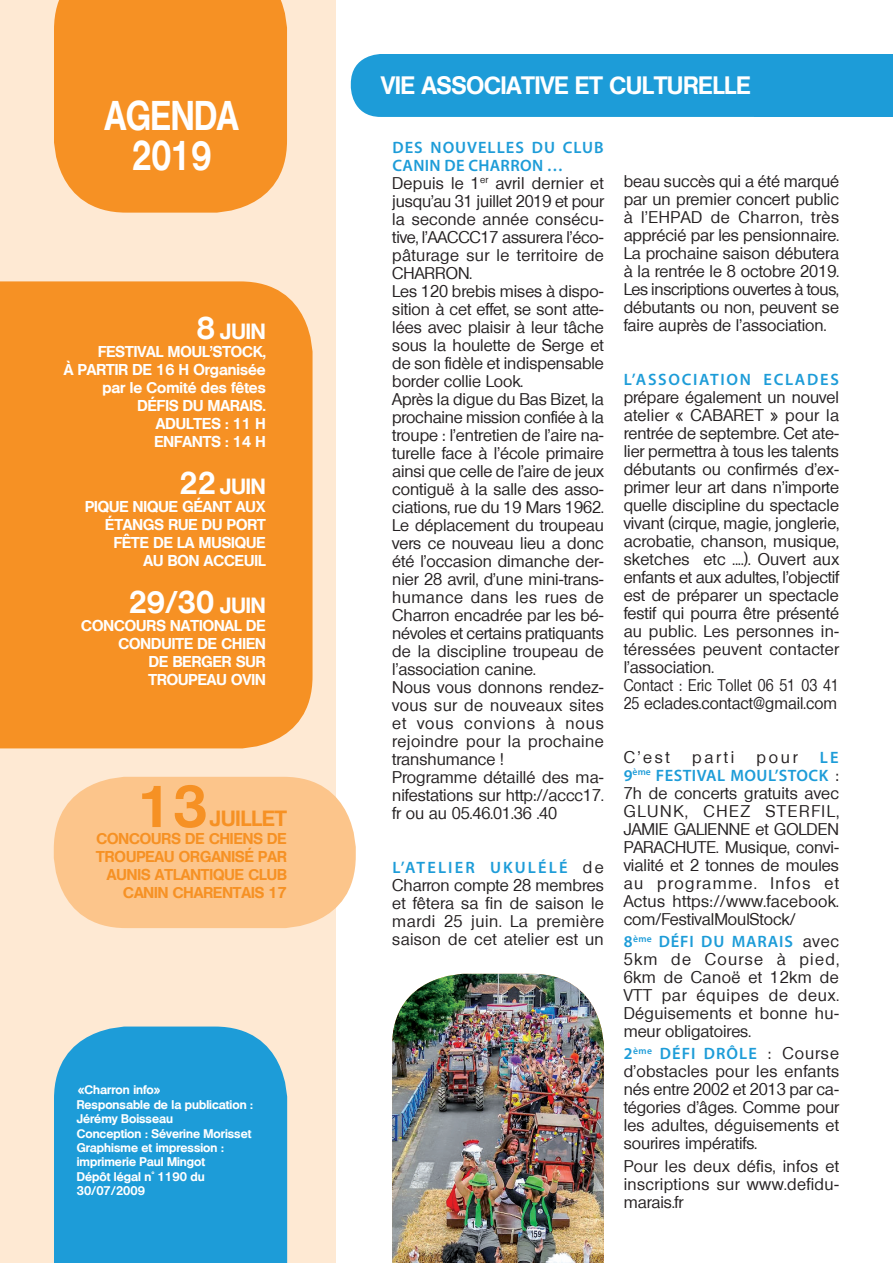
<style>
.page{position:relative;width:893px;height:1263px;background:#fff}
.page>*{position:absolute;margin:0;border:0;box-sizing:border-box;transform-origin:0 0}
.t1{font:700 57px "Olympia";color:#f69124}
.t2{font:700 39.6px "Olympia";color:#fff;scale:.83 1}
.t3{font:700 30px "Olympia";color:#fff}
.t4{font:700 24px "Olympia";color:#fff}
.t5{font:700 21px "Olympia";color:#fff}
.t6{font:700 21px "Olympia";color:#f69124}
.t7{font:500 16.5px/18px "Olympia";letter-spacing:.005em;color:#231f20;text-align:justify}
.t8{font:500 16.5px/18px "Olympia";letter-spacing:.005em;color:#231f20;scale:.87 1}
.t9{font:600 16.5px/18px "Myriad Pro";letter-spacing:.06em;color:#1d9cd8}
.t10{font:700 15px/18px "Olympia";color:#fff;text-align:right}
.t11{font:700 15px/18px "Olympia";color:#f69124;text-align:right}
.t12{font:700 12px/14.4px "Olympia";color:#fff}
.s1{font-size:30px}
.s2{font-size:21px}
.s3{font-family:"Myriad Pro";font-weight:600;color:#1d9cd8}
</style>
<div class="page">
<div style="left:0;top:0;width:336px;height:1263px;background:#fee9d3"></div>
<div style="left:54px;top:1026px;width:233px;height:237px;background:#1d9cd8"></div>
<img style="left:392px;top:974px;width:212px;height:289px">
<div style="left:351px;top:54px;width:506px;height:63px;background:#1d9cd8;border-radius:30px"></div>
<div style="left:0;top:281px;width:313px;height:467px;background:#f69124"></div>
<div style="left:54px;top:777px;width:302px;height:151px;background:#fcc58b;border-radius:72px"></div>
<div style="left:54px;top:0;width:233px;height:213px;background:#f69124"></div>
<div style="left:754px;top:54px;width:139px;height:63px;background:#1d9cd8"></div>
<p class="t2" style="left:105px;top:93px;width:162px">AGENDA</p>
<p class="t2" style="left:132px;top:132px;width:98px">2019</p>
<p class="t5" style="left:197px;top:319px;width:70px"><span class="s1">8</span> JUIN</p>
<p class="t10" style="left:98px;top:343px;width:169px">FESTIVAL MOUL’STOCK,</p>
<p class="t10" style="left:64px;top:361px;width:204px">À PARTIR DE 16 H Organisée par le Comité des fêtes</p>
<p class="t10" style="left:137px;top:397px;width:130px">DÉFIS DU MARAIS.</p>
<p class="t10" style="left:156px;top:415px;width:112px">ADULTES : 11 H</p>
<p class="t10" style="left:154px;top:433px;width:113px">ENFANTS : 14 H</p>
<p class="t5" style="left:180px;top:474px;width:88px"><span class="s1">22</span> JUIN</p>
<p class="t10" style="left:85px;top:498px;width:182px">PIQUE NIQUE GÉANT AUX<br>ÉTANGS RUE DU PORT</p>
<p class="t10" style="left:114px;top:534px;width:154px">FÊTE DE LA MUSIQUE</p>
<p class="t10" style="left:143px;top:552px;width:124px">AU BON ACCEUIL</p>
<p class="t3" style="left:129px;top:585px;width:138px">29/30 <span class="s2">JUIN</span></p>
<p class="t10" style="left:81px;top:617px;width:186px">CONCOURS NATIONAL DE<br>CONDUITE DE CHIEN</p>
<p class="t10" style="left:149px;top:653px;width:118px">DE BERGER SUR</p>
<p class="t10" style="left:149px;top:671px;width:119px">TROUPEAU OVIN</p>
<p class="t1" style="left:139px;top:773px;width:70px">13</p>
<p class="t6" style="left:210px;top:806px;width:78px">JUILLET</p>
<p class="t11" style="left:96px;top:830px;width:192px">CONCOURS DE CHIENS DE<br>TROUPEAU ORGANISÉ PAR<br>AUNIS ATLANTIQUE CLUB<br>CANIN CHARENTAIS 17</p>
<p class="t12" style="left:78px;top:1083px;width:84px">«Charron info»</p>
<p class="t12" style="left:77px;top:1097px;width:178px">Responsable de la publication :<br>Jérémy Boisseau</p>
<p class="t12" style="left:77px;top:1126px;width:176px">Conception : Séverine Morisset</p>
<p class="t12" style="left:77px;top:1140px;width:149px">Graphisme et impression :</p>
<p class="t12" style="left:77px;top:1155px;width:130px">imprimerie Paul Mingot</p>
<p class="t12" style="left:77px;top:1169px;width:129px">Dépôt légal n˚ 1190 du<br>30/07/2009</p>
<p class="t4" style="left:381px;top:71px;width:371px">VIE ASSOCIATIVE ET CULTURELLE</p>
<p class="t9" style="left:392px;top:138px;width:213px">DES NOUVELLES DU CLUB<br>CANIN DE CHARRON …</p>
<p class="t7" style="left:392px;top:174px;width:213px">Depuis le 1<sup>er</sup> avril dernier et jusqu’au 31 juillet 2019 et pour la seconde année consécu&shy;tive, l’AACCC17 assurera l’éco&shy;pâturage sur le territoire de CHARRON.</p>
<p class="t7" style="left:392px;top:282px;width:213px">Les 120 brebis mises à dispo&shy;sition à cet effet, se sont atte&shy;lées avec plaisir à leur tâche sous la houlette de Serge et de son fidèle et indispensable border collie Look.</p>
<p class="t7" style="left:392px;top:390px;width:213px">Après la digue du Bas Bizet, la prochaine mission confiée à la troupe : l’entretien de l’aire na&shy;turelle face à l’école primaire ainsi que celle de l’aire de jeux contiguë à la salle des asso&shy;ciations, rue du 19 Mars 1962.</p>
<p class="t7" style="left:392px;top:516px;width:213px">Le déplacement du troupeau vers ce nouveau lieu a donc été l’occasion dimanche der&shy;nier 28 avril, d’une mini-trans&shy;humance dans les rues de Charron encadrée par les bé&shy;névoles et certains pratiquants de la discipline troupeau de l’association canine.</p>
<p class="t7" style="left:392px;top:678px;width:213px">Nous vous donnons rendez&shy;vous sur de nouveaux sites et vous convions à nous rejoindre pour la prochaine transhumance !</p>
<p class="t7" style="left:392px;top:768px;width:213px">Programme détaillé des ma&shy;nifestations sur http://accc17. fr ou au 05.46.01.36 .40</p>
<p class="t7" style="left:392px;top:858px;width:213px"><span class="s3">L’ATELIER UKULÉLÉ</span> de Charron compte 28 membres et fêtera sa fin de saison le mardi 25 juin. La première saison de cet atelier est un</p>
<p class="t7" style="left:624px;top:172px;width:217px">beau succès qui a été marqué par un premier concert public à l’EHPAD de Charron, très apprécié par les pensionnaire.<br>La prochaine saison débutera à la rentrée le 8 octobre 2019.<br>Les inscriptions ouvertes à tous, débutants ou non, peuvent se faire auprès de l’association.</p>
<p class="t7" style="left:624px;top:370px;width:217px"><span class="s3">L’ASSOCIATION ECLADES </span>prépare également un nouvel atelier « CABARET » pour la rentrée de septembre. Cet ate&shy;lier permettra à tous les talents débutants ou confirmés d’ex&shy;primer leur art dans n’importe quelle discipline du spectacle vivant (cirque, magie, jonglerie, acrobatie, chanson, musique, sketches etc ....). Ouvert aux enfants et aux adultes, l’objectif est de préparer un spectacle festif qui pourra être présenté au public. Les personnes in&shy;téressées peuvent contacter l’association.</p>
<p class="t8" style="left:624px;top:676px;width:249px">Contact : Eric Tollet 06 51 03 41<br>25 eclades.contact@gmail.com</p>
<p class="t7" style="left:624px;top:748px;width:48px">C’est</p>
<p class="t7" style="left:692px;top:748px;width:44px">parti</p>
<p class="t7" style="left:756px;top:748px;width:42px">pour</p>
<p class="t7" style="left:624px;top:748px;width:217px;text-indent:196px"><span class="s3">LE 9</span><sup>ème</sup> <span class="s3">FESTIVAL MOUL’STOCK</span> :<br>7h de concerts gratuits avec GLUNK, CHEZ STERFIL, JAMIE GALIENNE et GOLDEN PARACHUTE. Musique, convi&shy;vialité et 2 tonnes de moules au programme. Infos et Actus https://www.facebook. com/FestivalMoulStock/</p>
<p class="t7" style="left:624px;top:932px;width:217px"><span class="s3">8</span><sup>ème</sup> <span class="s3">DÉFI DU MARAIS</span> avec 5km de Course à pied, 6km de Canoë et 12km de VTT par équipes de deux.<br>Déguisements et bonne hu&shy;meur obligatoires.</p>
<p class="t7" style="left:624px;top:1044px;width:217px"><span class="s3">2</span><sup>ème</sup> <span class="s3">DÉFI DRÔLE</span> : Course d’obstacles pour les enfants nés entre 2002 et 2013 par ca&shy;tégories d’âges. Comme pour les adultes, déguisements et sourires impératifs.</p>
<p class="t7" style="left:624px;top:1157px;width:217px">Pour les deux défis, infos et inscriptions sur www.defidu&shy;marais.fr</p>
</div>
